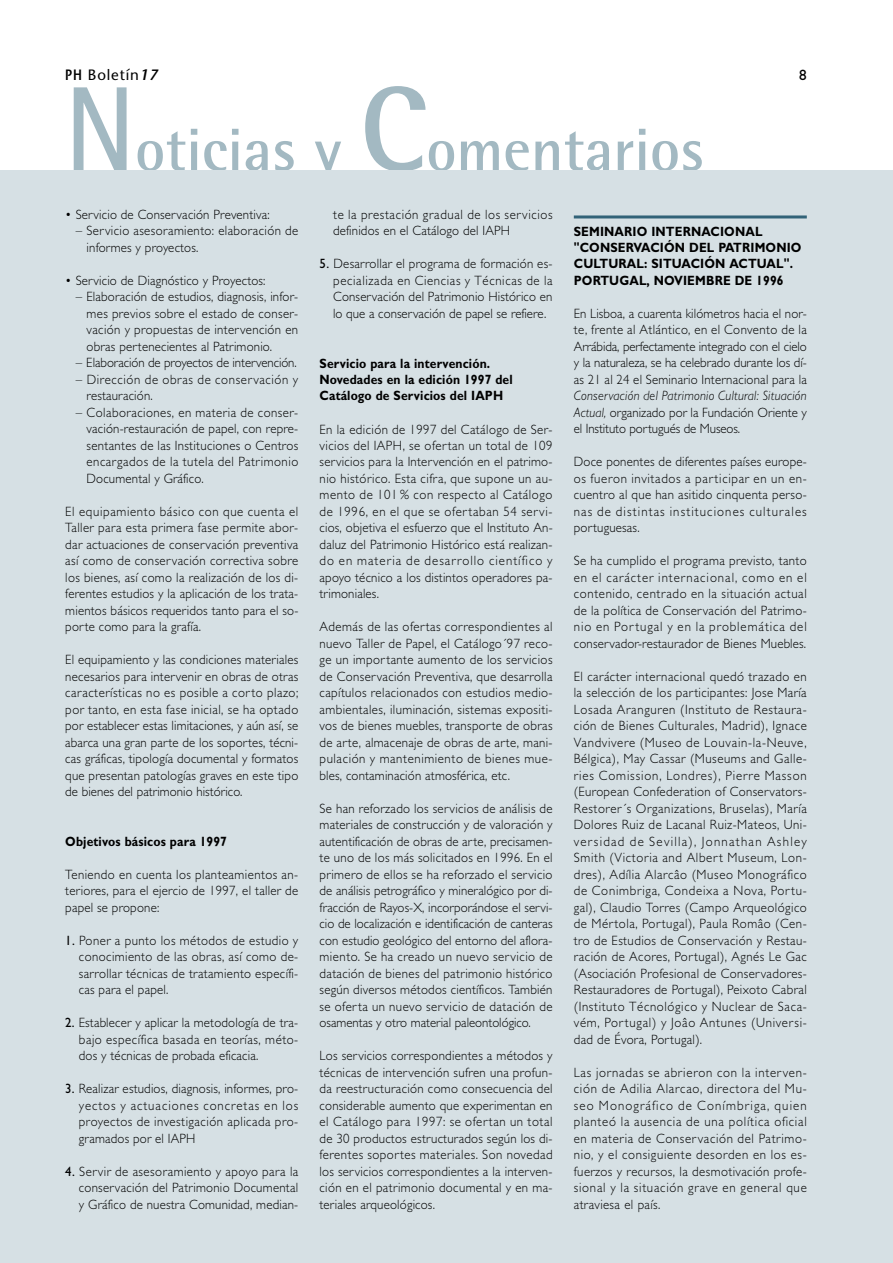
<style>
.page{position:relative;width:893px;height:1263px;background:#fff}
.page>*{position:absolute;margin:0;border:0;box-sizing:border-box;transform-origin:0 0}
.t1{font:700 60px "Rotis Semi Sans";color:#a3b9c2}
.t2{font:15px "Stone Sans";letter-spacing:.055em;color:#000}
.t3{font:15px "Gill Sans";color:#000}
.t4{font:300 13.5px/16.5px "Gill Sans";letter-spacing:.015em;color:#000;text-align:justify;scale:.95 1}
.t5{font:700 13.5px/16.5px "Gill Sans";letter-spacing:.01em;color:#000;scale:.9 1}
.t6{font:300 13.5px/16.5px "Gill Sans";letter-spacing:.05em;color:#000;scale:.95 1}
.t7{font:300 13.5px "Gill Sans";letter-spacing:-.005em;color:#000;scale:.95 1}
.s1{font-weight:600}
.s2{font-weight:600;font-style:italic}
.s3{font-size:120px}
.s4{font-weight:400}
.s5{font-style:italic}
</style>
<div class="page">
<div style="left:0;top:170px;width:892px;height:1093px;background:#d6e0e4"></div>
<hr style="left:574px;top:215px;width:232px;height:3px;background:#326378">
<p class="t2" style="left:65px;top:69px;width:94px"><span class="s1">PH</span> Boletín<span class="s2">17</span></p>
<p class="t3" style="left:799px;top:69px;width:9px">8</p>
<h1 class="t1" style="left:65px;top:127px;width:640px"><span class="s3">N</span>oticias y <span class="s3">C</span>omentarios</h1>
<p class="t4" style="left:65px;top:208px;width:216px">• Servicio de Conservación Preventiva:</p>
<p class="t4" style="left:87px;top:224px;width:224px;text-indent:-11px">– Servicio asesoramiento: elaboración de informes y proyectos.</p>
<p class="t4" style="left:65px;top:274px;width:212px">• Servicio de Diagnóstico y Proyectos:</p>
<p class="t4" style="left:87px;top:290px;width:224px;text-indent:-11px">– Elaboración de estudios, diagnosis, infor&shy;mes previos sobre el estado de conser&shy;vación y propuestas de intervención en obras pertenecientes al Patrimonio.</p>
<p class="t7" style="left:76px;top:358px;width:234px">– Elaboración de proyectos de intervención.</p>
<p class="t6" style="left:87px;top:373px;width:224px;text-indent:-11px">– Dirección de obras de conservación y restauración.</p>
<p class="t4" style="left:87px;top:406px;width:224px;text-indent:-11px">– Colaboraciones, en materia de conser&shy;vación-restauración de papel, con repre&shy;sentantes de las Instituciones o Centros encargados de la tutela del Patrimonio Documental y Gráfico.</p>
<p class="t4" style="left:65px;top:505px;width:247px">El equipamiento básico con que cuenta el Taller para esta primera fase permite abor&shy;dar actuaciones de conservación preventiva así como de conservación correctiva sobre los bienes, así como la realización de los di&shy;ferentes estudios y la aplicación de los trata&shy;mientos básicos requeridos tanto para el so&shy;porte como para la grafía.</p>
<p class="t4" style="left:65px;top:653px;width:247px">El equipamiento y las condiciones materiales necesarios para intervenir en obras de otras características no es posible a corto plazo; por tanto, en esta fase inicial, se ha optado por establecer estas limitaciones, y aún así, se abarca una gran parte de los soportes, técni&shy;cas gráficas, tipología documental y formatos que presentan patologías graves en este tipo de bienes del patrimonio histórico.</p>
<p class="t5" style="left:65px;top:835px;width:181px">Objetivos básicos para 1997</p>
<p class="t4" style="left:65px;top:868px;width:247px">Teniendo en cuenta los planteamientos an&shy;teriores, para el ejercio de 1997, el taller de papel se propone:</p>
<p class="t4" style="left:79px;top:934px;width:232px;text-indent:-14px"><span class="s4">1.</span> Poner a punto los métodos de estudio y conocimiento de las obras, así como de&shy;sarrollar técnicas de tratamiento específi&shy;cas para el papel.</p>
<p class="t4" style="left:79px;top:1016px;width:232px;text-indent:-14px"><span class="s4">2.</span> Establecer y aplicar la metodología de tra&shy;bajo específica basada en teorías, méto&shy;dos y técnicas de probada eficacia.</p>
<p class="t4" style="left:79px;top:1082px;width:232px;text-indent:-14px"><span class="s4">3.</span> Realizar estudios, diagnosis, informes, pro&shy;yectos y actuaciones concretas en los proyectos de investigación aplicada pro&shy;gramados por el IAPH</p>
<p class="t4" style="left:79px;top:1165px;width:232px;text-indent:-14px"><span class="s4">4.</span> Servir de asesoramiento y apoyo para la conservación del Patrimonio Documental y Gráfico de nuestra Comunidad, median-</p>
<p class="t6" style="left:333px;top:208px;width:232px">te la prestación gradual de los servicios definidos en el Catálogo del IAPH</p>
<p class="t4" style="left:333px;top:257px;width:232px;text-indent:-14px"><span class="s4">5.</span> Desarrollar el programa de formación es&shy;pecializada en Ciencias y Técnicas de la Conservación del Patrimonio Histórico en lo que a conservación de papel se refiere.</p>
<p class="t5" style="left:319px;top:356px;width:216px">Servicio para la intervención.<br>Novedades en la edición 1997 del<br>Catálogo de Servicios del IAPH</p>
<p class="t4" style="left:319px;top:422px;width:247px">En la edición de 1997 del Catálogo de Ser&shy;vicios del IAPH, se ofertan un total de 109 servicios para la Intervención en el patrimo&shy;nio histórico. Esta cifra, que supone un au&shy;mento de 101 % con respecto al Catálogo de 1996, en el que se ofertaban 54 servi&shy;cios, objetiva el esfuerzo que el Instituto An&shy;daluz del Patrimonio Histórico está realizan&shy;do en materia de desarrollo científico y apoyo técnico a los distintos operadores pa&shy;trimoniales.</p>
<p class="t4" style="left:319px;top:620px;width:247px">Además de las ofertas correspondientes al nuevo Taller de Papel, el Catálogo´97 reco&shy;ge un importante aumento de los servicios de Conservación Preventiva, que desarrolla capítulos relacionados con estudios medio&shy;ambientales, iluminación, sistemas expositi&shy;vos de bienes muebles, transporte de obras de arte, almacenaje de obras de arte, mani&shy;pulación y mantenimiento de bienes mue&shy;bles, contaminación atmosférica, etc.</p>
<p class="t4" style="left:319px;top:802px;width:247px">Se han reforzado los servicios de análisis de materiales de construcción y de valoración y autentificación de obras de arte, precisamen&shy;te uno de los más solicitados en 1996. En el primero de ellos se ha reforzado el servicio de análisis petrográfico y mineralógico por di&shy;fracción de Rayos-X, incorporándose el servi&shy;cio de localización e identificación de canteras con estudio geológico del entorno del aflora&shy;miento. Se ha creado un nuevo servicio de datación de bienes del patrimonio histórico según diversos métodos científicos. También se oferta un nuevo servicio de datación de osamentas y otro material paleontológico.</p>
<p class="t4" style="left:319px;top:1049px;width:247px">Los servicios correspondientes a métodos y técnicas de intervención sufren una profun&shy;da reestructuración como consecuencia del considerable aumento que experimentan en el Catálogo para 1997: se ofertan un total de 30 productos estructurados según los di&shy;ferentes soportes materiales. Son novedad los servicios correspondientes a la interven&shy;ción en el patrimonio documental y en ma&shy;teriales arqueológicos.</p>
<p class="t5" style="left:574px;top:224px;width:254px">SEMINARIO INTERNACIONAL "CONSERVACIÓN DEL PATRIMONIO<br>CULTURAL: SITUACIÓN ACTUAL".<br>PORTUGAL, NOVIEMBRE DE 1996</p>
<p class="t4" style="left:574px;top:307px;width:247px">En Lisboa, a cuarenta kilómetros hacia el nor&shy;te, frente al Atlántico, en el Convento de la Arrábida, perfectamente integrado con el cielo y la naturaleza, se ha celebrado durante los dí&shy;as 21 al 24 el Seminario Internacional para la</p>
<p class="t4" style="left:574px;top:389px;width:247px"><span class="s5">Conservación del Patrimonio Cultural: Situación Actual,</span> organizado por la Fundación Oriente y el Instituto portugués de Museos.</p>
<p class="t4" style="left:574px;top:455px;width:247px">Doce ponentes de diferentes países europe&shy;os fueron invitados a participar en un en&shy;cuentro al que han asitido cinquenta perso&shy;nas de distintas instituciones culturales portuguesas.</p>
<p class="t4" style="left:574px;top:554px;width:247px">Se ha cumplido el programa previsto, tanto en el carácter internacional, como en el contenido, centrado en la situación actual de la política de Conservación del Patrimo&shy;nio en Portugal y en la problemática del conservador-restaurador de Bienes Muebles.</p>
<p class="t4" style="left:574px;top:670px;width:247px">El carácter internacional quedó trazado en la selección de los participantes: Jose María Losada Aranguren (Instituto de Restaura&shy;ción de Bienes Culturales, Madrid), Ignace Vandvivere (Museo de Louvain-la-Neuve, Bélgica), May Cassar (Museums and Galle&shy;ries Comission, Londres), Pierre Masson (European Confederation of Conservators-Restorer´s Organizations, Bruselas), María Dolores Ruiz de Lacanal Ruiz-Mateos, Uni&shy;versidad de Sevilla), Jonnathan Ashley Smith (Victoria and Albert Museum, Lon&shy;dres), Adília Alarcâo (Museo Monográfico de Conimbriga, Condeixa a Nova, Portu&shy;gal), Claudio Torres (Campo Arqueológico de Mértola, Portugal), Paula Româo (Cen&shy;tro de Estudios de Conservación y Restau&shy;ración de Acores, Portugal), Agnés Le Gac (Asociación Profesional de Conservadores-Restauradores de Portugal), Peixoto Cabral (Instituto Técnológico y Nuclear de Saca&shy;vém, Portugal) y Joâo Antunes (Universi&shy;dad de Évora, Portugal).</p>
<p class="t4" style="left:574px;top:1065px;width:247px">Las jornadas se abrieron con la interven&shy;ción de Adilia Alarcao, directora del Mu&shy;seo Monográfico de Conímbriga, quien planteó la ausencia de una política oficial en materia de Conservación del Patrimo&shy;nio, y el consiguiente desorden en los es&shy;fuerzos y recursos, la desmotivación profe&shy;sional y la situación grave en general que atraviesa el país.</p>
</div>
